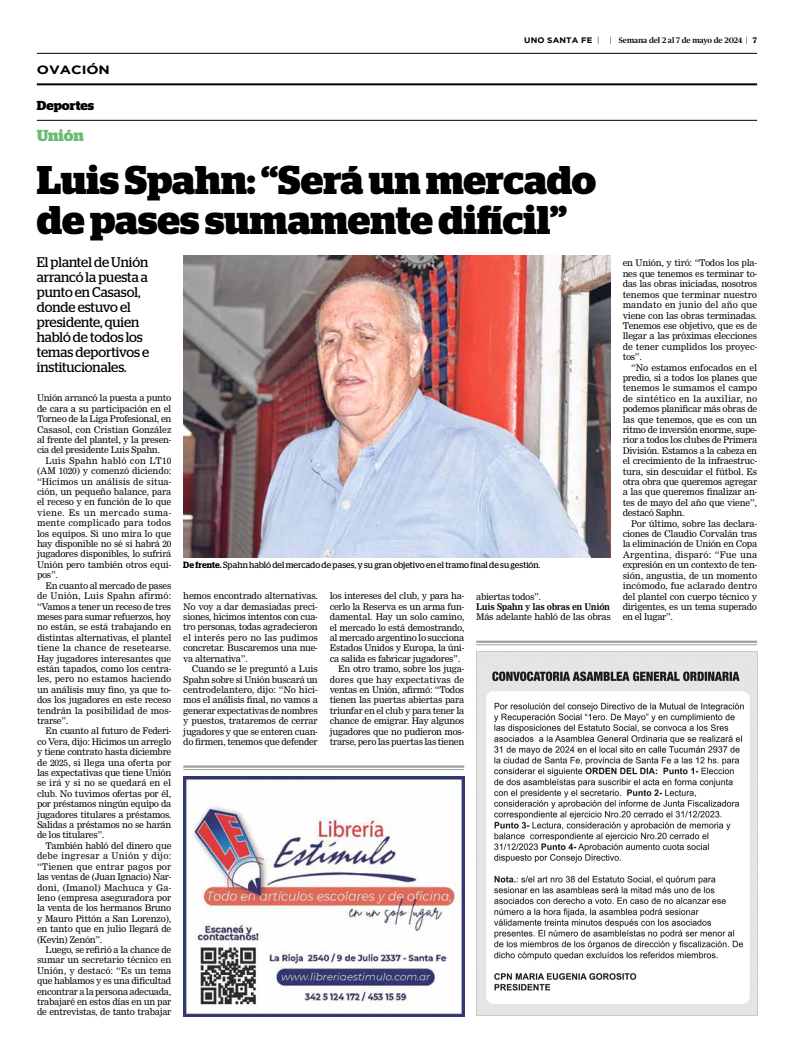
<style>
.page{position:relative;width:794px;height:1052px;background:#fff}
.page>*{position:absolute;margin:0;border:0;box-sizing:border-box;transform-origin:0 0}
.t1{font:700 40px/40px "Stag";color:#000}
.t2{font:700 16px "Stag";letter-spacing:-.005em;color:#69bb76}
.t3{font:14px/15px "Stag";letter-spacing:-.005em;color:#000;scale:.96 1}
.t4{font:700 13px "Stag";color:#000}
.t5{font:700 12px "Gotham";letter-spacing:-.005em;color:#000;scale:1.2 1}
.t6{font:9px/10.4px "Clarion";letter-spacing:-.025em;color:#000;text-align:justify}
.t7{font:9px "Stag";letter-spacing:.005em;color:#000;scale:.95 1}
.t8{font:9px "Clarion";letter-spacing:-.005em;color:#000}
.t9{font:9px "Clarion";letter-spacing:.01em;color:#000}
.t10{font:700 9px "Clarion";letter-spacing:-.03em;color:#000}
.t11{font:500 8px "Publico";color:#000}
.s1{font-family:"Gotham";font-weight:700}
.s2{font-weight:400;font-size:8.6px}
.s3{font-weight:900}
.s4{font-weight:600}
</style>
<div class="page">
<hr style="left:37px;top:53px;width:720px;height:1px;background:#000">
<hr style="left:37px;top:83px;width:720px;height:2px;background:#000">
<hr style="left:183px;top:765px;width:281px;height:2px;background:#a19f9d">
<hr style="left:183px;top:769px;width:281px;height:1px;background:#a19f9d">
<hr style="left:476px;top:640px;width:281px;height:3px;background:#a19f9d">
<hr style="left:476px;top:644px;width:281px;height:1px;background:#a19f9d">
<hr style="left:37px;top:120px;width:720px;height:1px;background:#000">
<img style="left:183px;top:256px;width:427px;height:301px">
<img style="left:183px;top:777px;width:281px;height:239px">
<img style="left:476px;top:651px;width:281px;height:364px">
<h3 class="t5" style="left:37px;top:63px;width:60px">OVACIÓN</h3>
<h3 class="t4" style="left:37px;top:98px;width:59px">Deportes</h3>
<h2 class="t2" style="left:37px;top:126px;width:48px">Unión</h2>
<p class="t11" style="left:524px;top:36px;width:234px"><span class="s1">UNO SANTA FE</span> <span class="s2">| |</span> Semana del 2 al 7 de mayo de 2024 <span class="s2">|</span> <span class="s3">7</span></p>
<h1 class="t1" style="left:37px;top:160px;width:561px">Luis Spahn: “Será un mercado de pases sumamente difícil”</h1>
<h3 class="t3" style="left:37px;top:254px;width:119px">El plantel de Unión arrancó la puesta a punto en Casasol, donde estuvo el presidente, quien habló de todos los temas deportivos e institucionales.</h3>
<p class="t6" style="left:37px;top:393px;width:136px">Unión arrancó la puesta a punto de cara a su participación en el Torneo de la Liga Profesional, en Casasol, con Cristian González al frente del plantel, y la presen&shy;cia del presidente Luis Spahn.</p>
<p class="t6" style="left:37px;top:455px;width:136px;text-indent:9px">Luis Spahn habló con LT10 (AM 1020) y comenzó diciendo: “Hicimos un análisis de situa&shy;ción, un pequeño balance, para el receso y en función de lo que viene. Es un mercado suma&shy;mente complicado para todos los equipos. Si uno mira lo que hay disponible no sé si habrá 20 jugadores disponibles, lo sufrirá Unión pero también otros equi&shy;pos”.</p>
<p class="t6" style="left:37px;top:580px;width:136px;text-indent:9px">En cuanto al mercado de pases de Unión, Luis Spahn afirmó: “Vamos a tener un receso de tres meses para sumar refuerzos, hoy no están, se está trabajando en distintas alternativas, el plantel tiene la chance de resetearse.<br>Hay jugadores interesantes que están tapados, como los centra&shy;les, pero no estamos haciendo un análisis muy fino, ya que to&shy;dos los jugadores en este receso tendrán la posibilidad de mos&shy;trarse”.</p>
<p class="t6" style="left:37px;top:726px;width:136px;text-indent:9px">En cuanto al futuro de Federi&shy;co Vera, dijo: Hicimos un arreglo y tiene contrato hasta diciembre de 2025, si llega una oferta por las expectativas que tiene Unión se irá y si no se quedará en el club. No tuvimos ofertas por él, por préstamos ningún equipo da jugadores titulares a préstamos.<br>Salidas a préstamos no se harán de los titulares”.</p>
<p class="t6" style="left:37px;top:840px;width:136px;text-indent:9px">También habló del dinero que debe ingresar a Unión y dijo: “Tienen que entrar pagos por las ventas de (Juan Ignacio) Nar&shy;doni, (Imanol) Machuca y Ga&shy;leno (empresa aseguradora por la venta de los hermanos Bruno y Mauro Pittón a San Lorenzo), en tanto que en julio llegará de (Kevin) Zenón”.</p>
<p class="t6" style="left:37px;top:944px;width:136px;text-indent:9px">Luego, se refirió a la chance de sumar un secretario técnico en Unión, y destacó: “Es un tema que hablamos y es una dificultad encontrar a la persona adecuada, trabajaré en estos días en un par de entrevistas, de tanto trabajar</p>
<p class="t7" style="left:183px;top:559px;width:377px"><span class="s4">De frente.</span> Spahn habló del mercado de pases, y su gran objetivo en el tramo final de su gestión.</p>
<p class="t6" style="left:183px;top:591px;width:136px">hemos encontrado alternativas.<br>No voy a dar demasiadas preci&shy;siones, hicimos intentos con cua&shy;tro personas, todas agradecieron el interés pero no las pudimos concretar. Buscaremos una nue&shy;va alternativa”.</p>
<p class="t6" style="left:183px;top:663px;width:136px;text-indent:9px">Cuando se le preguntó a Luis Spahn sobre si Unión buscará un centrodelantero, dijo: “No hici&shy;mos el análisis final, no vamos a generar expectativas de nombres y puestos, trataremos de cerrar jugadores y que se enteren cuan&shy;do firmen, tenemos que defender</p>
<p class="t6" style="left:330px;top:591px;width:136px">los intereses del club, y para ha-</p>
<p class="t6" style="left:330px;top:601px;width:136px">cerlo la Reserva es un arma fun-</p>
<p class="t8" style="left:330px;top:611px;width:136px">damental. Hay un solo camino,</p>
<p class="t6" style="left:330px;top:622px;width:136px">el mercado lo está demostrando,</p>
<p class="t6" style="left:330px;top:632px;width:136px">al mercado argentino lo succiona</p>
<p class="t6" style="left:330px;top:643px;width:136px">Estados Unidos y Europa, la úni-</p>
<p class="t6" style="left:330px;top:653px;width:132px">ca salida es fabricar jugadores”.</p>
<p class="t6" style="left:338px;top:663px;width:127px">En otro tramo, sobre los juga-</p>
<p class="t9" style="left:330px;top:674px;width:136px">dores que hay expectativas de</p>
<p class="t6" style="left:330px;top:684px;width:136px">ventas en Unión, afirmó: “Todos</p>
<p class="t6" style="left:330px;top:695px;width:136px">tienen las puertas abiertas para</p>
<p class="t6" style="left:330px;top:705px;width:136px">triunfar en el club y para tener la</p>
<p class="t6" style="left:330px;top:715px;width:136px">chance de emigrar. Hay algunos</p>
<p class="t6" style="left:330px;top:726px;width:136px">jugadores que no pudieron mos-</p>
<p class="t6" style="left:330px;top:736px;width:136px">trarse, pero las puertas las tienen</p>
<p class="t6" style="left:476px;top:591px;width:66px">abiertas todos”.</p>
<p class="t10" style="left:476px;top:601px;width:135px">Luis Spahn y las obras en Unión</p>
<p class="t6" style="left:476px;top:612px;width:136px">Más adelante habló de las obras</p>
<p class="t6" style="left:622px;top:258px;width:136px">en Unión, y tiró: “Todos los pla&shy;nes que tenemos es terminar to&shy;das las obras iniciadas, nosotros tenemos que terminar nuestro mandato en junio del año que viene con las obras terminadas.<br>Tenemos ese objetivo, que es de llegar a las próximas elecciones de tener cumplidos los proyec&shy;tos”.</p>
<p class="t6" style="left:622px;top:362px;width:136px;text-indent:9px">“No estamos enfocados en el predio, si a todos los planes que tenemos le sumamos el campo de sintético en la auxiliar, no podemos planificar más obras de las que tenemos, que es con un ritmo de inversión enorme, supe&shy;rior a todos los clubes de Primera División. Estamos a la cabeza en el crecimiento de la infraestruc&shy;tura, sin descuidar el fútbol. Es otra obra que queremos agregar a las que queremos finalizar an&shy;tes de mayo del año que viene”, destacó Saphn.</p>
<p class="t6" style="left:622px;top:518px;width:136px;text-indent:9px">Por último, sobre las declara&shy;ciones de Claudio Corvalán tras la eliminación de Unión en Copa Argentina, disparó: “Fue una expresión en un contexto de ten&shy;sión, angustia, de un momento incómodo, fue aclarado dentro del plantel con cuerpo técnico y dirigentes, es un tema superado en el lugar”.</p>
</div>
